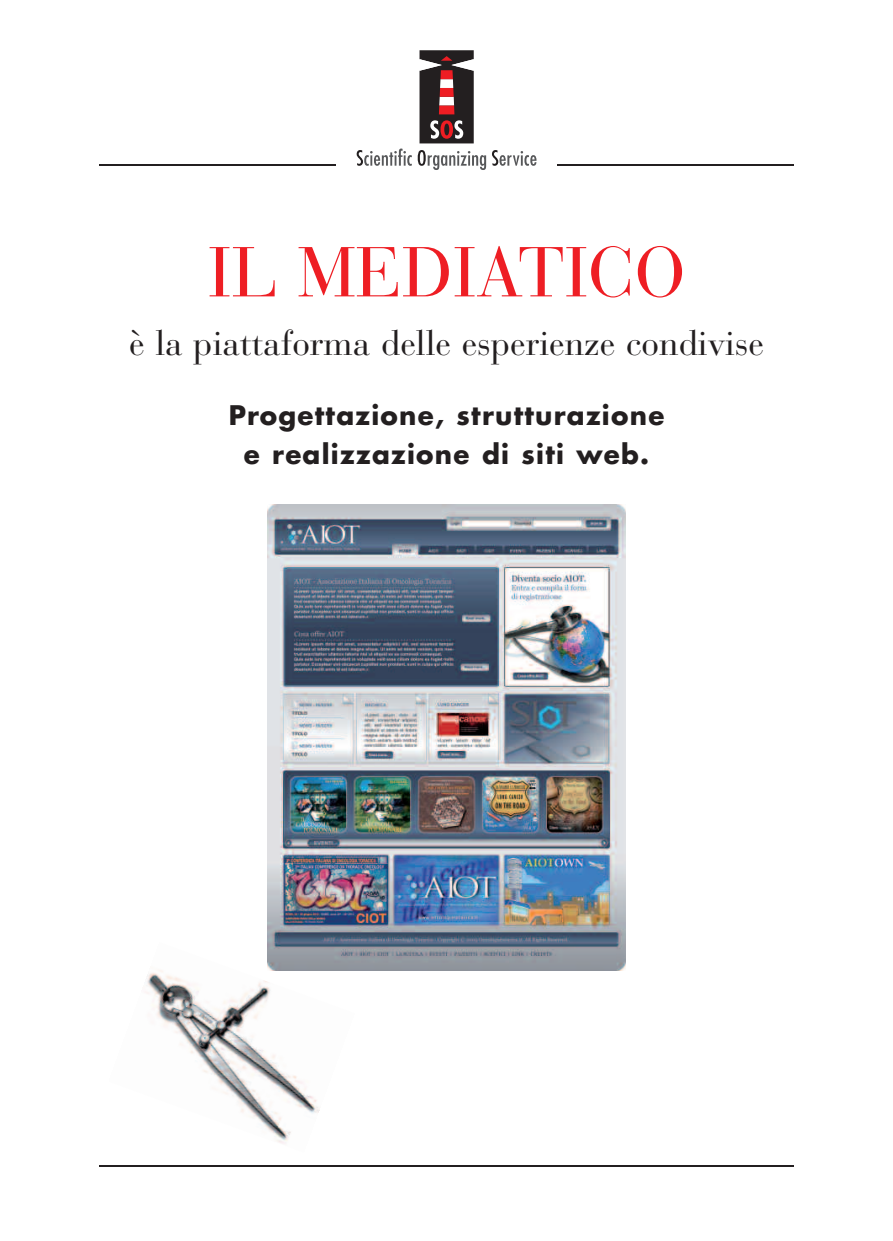
<style>
.page{position:relative;width:893px;height:1241px;background:#fff}
.page>*{position:absolute;margin:0;border:0;box-sizing:border-box;transform-origin:0 0}
.t1{font:70px "Bauer Bodoni";color:#ee1e24}
.t2{font:35px "Bauer Bodoni";color:#231f20}
.t3{font:700 26.25px/38.5px "Futura";letter-spacing:.05em;color:#231f20;text-align:center}
</style>
<div class="page">
<svg style="left:357px;top:148px;width:55px;height:18px"></svg>
<svg style="left:418px;top:150px;width:68px;height:20px"></svg>
<svg style="left:492px;top:150px;width:44px;height:16px"></svg>
<svg style="left:419px;top:50px;width:55px;height:93px;background:#594042"></svg>
<hr style="left:99px;top:164px;width:237px;height:2px;background:#231f20">
<hr style="left:558px;top:164px;width:236px;height:2px;background:#231f20">
<hr style="left:99px;top:1165px;width:695px;height:1px;background:#231f20">
<img style="left:267px;top:504px;width:359px;height:466px">
<img style="left:146px;top:941px;width:208px;height:203px">
<h1 class="t1" style="left:208px;top:247px;width:479px">IL MEDIATICO</h1>
<h2 class="t2" style="left:129px;top:330px;width:636px">è la piattaforma delle esperienze condivise</h2>
<p class="t3" style="left:229px;top:398px;width:437px">Progettazione, strutturazione e realizzazione di siti web.</p>
</div>
